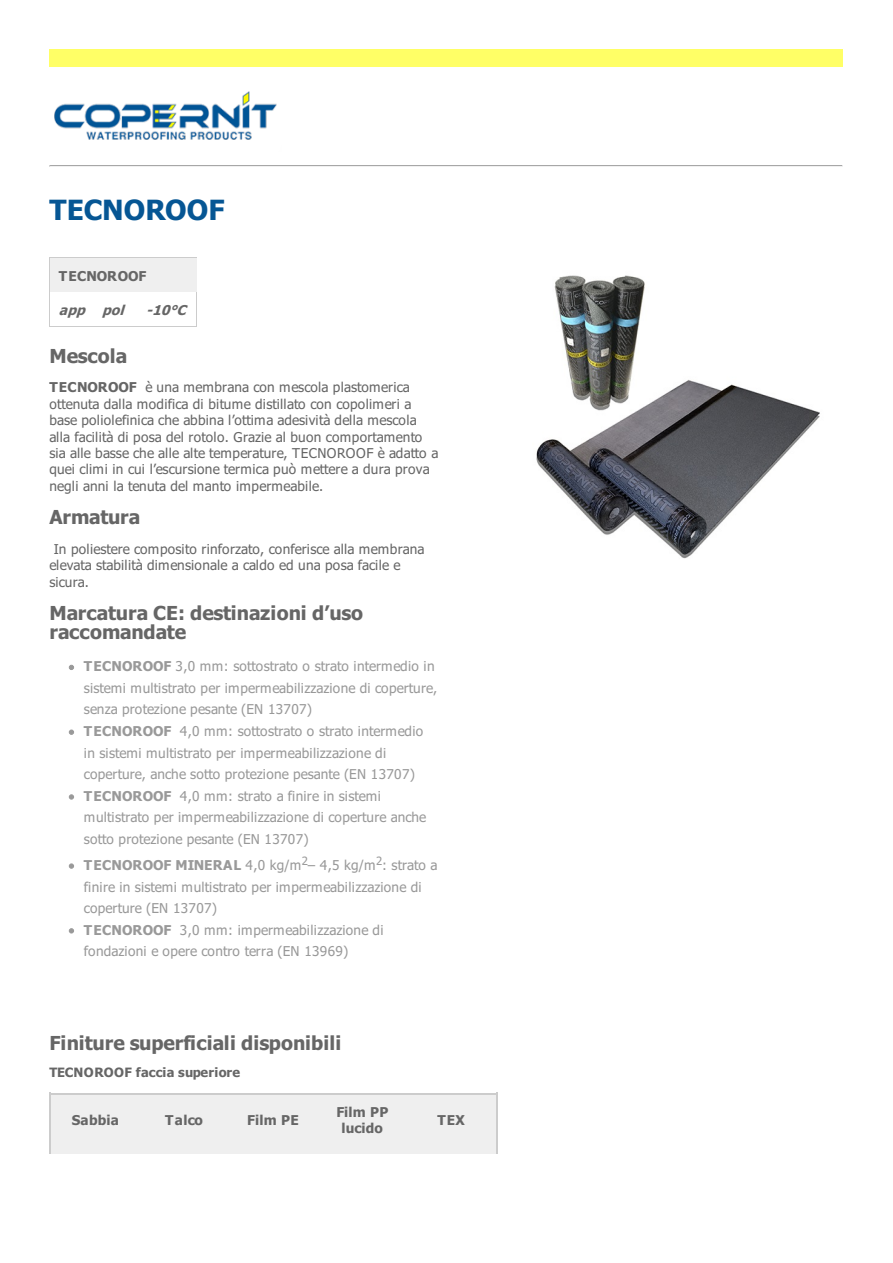
<style>
.page{position:relative;width:893px;height:1263px;background:#fff}
.page>*{position:absolute;margin:0;border:0;box-sizing:border-box;transform-origin:0 0}
.t1{font:700 33.75px "Tahoma";letter-spacing:.01em;color:#065694}
.t2{font:700 23.25px/19px "Tahoma";color:#666}
.t3{font:16.35px/21.6px "Tahoma";letter-spacing:.015em;color:#999}
.t4{font:16.35px/16.4px "Tahoma";letter-spacing:.02em;color:#666}
.t5{font:700 16.35px/16.4px "Tahoma";letter-spacing:.015em;color:#666;text-align:center}
.t6{font:italic 700 16.35px "Tahoma";color:#666}
.t7{font:700 15.6px "Tahoma";letter-spacing:.015em;color:#666}
.s1{font-weight:700}
</style>
<div class="page">
<div style="left:49px;top:49px;width:793px;height:18px;background:#ff6"></div>
<svg style="left:49px;top:165px;width:793px;height:2px"></svg>
<hr style="left:49px;top:326px;width:148px;height:1px;background:#ccc">
<hr style="left:49px;top:258px;width:1px;height:69px;background:#ccc">
<hr style="left:196px;top:258px;width:1px;height:69px;background:#ccc">
<div style="left:50px;top:258px;width:146px;height:34px;background:#efefef"></div>
<div style="left:49px;top:1093px;width:449px;height:60px;background:#efefef"></div>
<hr style="left:49px;top:1093px;width:449px;height:2px;background:#ccc">
<hr style="left:49px;top:1093px;width:2px;height:60px;background:#ccc">
<hr style="left:496px;top:1093px;width:2px;height:60px;background:#ccc">
<svg style="left:69px;top:665px;width:5px;height:5px"></svg>
<svg style="left:69px;top:730px;width:5px;height:5px"></svg>
<svg style="left:69px;top:794px;width:5px;height:6px"></svg>
<svg style="left:69px;top:863px;width:5px;height:6px"></svg>
<svg style="left:69px;top:928px;width:5px;height:5px"></svg>
<img style="left:536px;top:275px;width:284px;height:284px">
<img style="left:54px;top:91px;width:223px;height:49px">
<h1 class="t1" style="left:49px;top:198px;width:177px">TECNOROOF</h1>
<p class="t5" style="left:59px;top:269px;width:89px">TECNOROOF</p>
<p class="t6" style="left:59px;top:304px;width:132px">app pol -10°C</p>
<h2 class="t2" style="left:49px;top:348px;width:79px">Mescola</h2>
<p class="t4" style="left:49px;top:380px;width:390px"><span class="s1">TECNOROOF</span> è una membrana con mescola plastomerica ottenuta dalla modifica di bitume distillato con copolimeri a base poliolefinica che abbina l’ottima adesività della mescola alla facilità di posa del rotolo. Grazie al buon comportamento sia alle basse che alle alte temperature, TECNOROOF è adatto a quei climi in cui l’escursione termica può mettere a dura prova negli anni la tenuta del manto impermeabile.</p>
<h2 class="t2" style="left:49px;top:510px;width:92px">Armatura</h2>
<p class="t4" style="left:49px;top:542px;width:377px">In poliestere composito rinforzato, conferisce alla membrana elevata stabilità dimensionale a caldo ed una posa facile e sicura.</p>
<h2 class="t2" style="left:49px;top:605px;width:315px">Marcatura CE: destinazioni d’uso raccomandate</h2>
<p class="t3" style="left:84px;top:657px;width:355px"><span class="s1">TECNOROOF</span> 3,0 mm: sottostrato o strato intermedio in sistemi multistrato per impermeabilizzazione di coperture, senza protezione pesante (EN 13707)<br><span class="s1">TECNOROOF</span> 4,0 mm: sottostrato o strato intermedio in sistemi multistrato per impermeabilizzazione di coperture, anche sotto protezione pesante (EN 13707)<br><span class="s1">TECNOROOF</span> 4,0 mm: strato a finire in sistemi multistrato per impermeabilizzazione di coperture anche sotto protezione pesante (EN 13707)</p>
<p class="t3" style="left:84px;top:855px;width:355px"><span class="s1">TECNOROOF MINERAL</span> 4,0 kg/m<sup>2</sup>– 4,5 kg/m<sup>2</sup>: strato a finire in sistemi multistrato per impermeabilizzazione di coperture (EN 13707)<br><span class="s1">TECNOROOF</span> 3,0 mm: impermeabilizzazione di fondazioni e opere contro terra (EN 13969)</p>
<h2 class="t2" style="left:49px;top:1035px;width:293px">Finiture superficiali disponibili</h2>
<p class="t7" style="left:49px;top:1067px;width:192px">TECNOROOF faccia superiore</p>
<p class="t5" style="left:72px;top:1113px;width:48px">Sabbia</p>
<p class="t5" style="left:165px;top:1113px;width:39px">Talco</p>
<p class="t5" style="left:247px;top:1113px;width:53px">Film PE</p>
<p class="t5" style="left:336px;top:1105px;width:54px">Film PP lucido</p>
<p class="t5" style="left:437px;top:1113px;width:29px">TEX</p>
</div>
